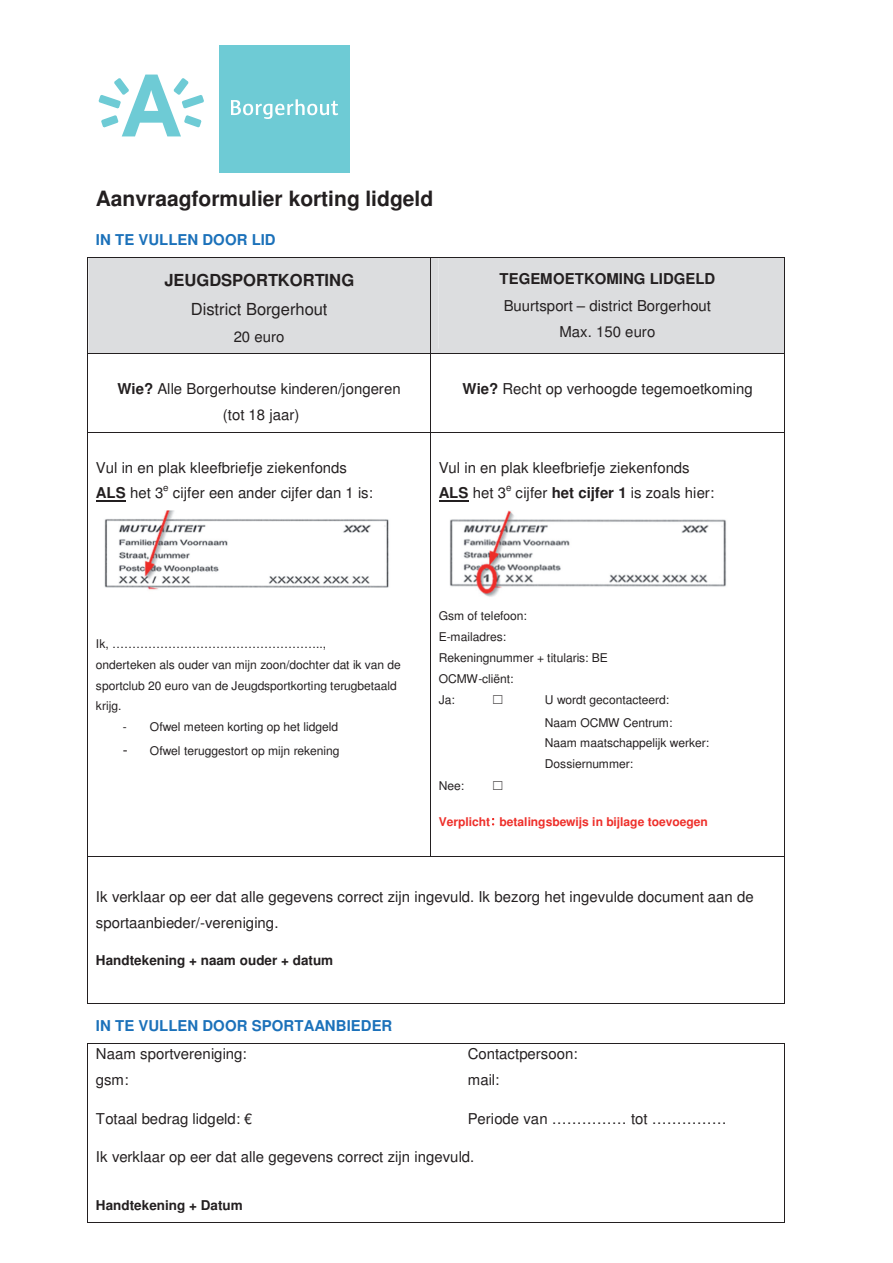
<style>
.page{position:relative;width:893px;height:1263px;background:#fff}
.page>*{position:absolute;margin:0;border:0;box-sizing:border-box;transform-origin:0 0}
.t1{font:700 21px "Helvetica";color:#231f20}
.t2{font:16.5px "Helvetica";color:#231f20}
.t3{font:700 16.5px "Helvetica";letter-spacing:-.005em;color:#231f20}
.t4{font:15px/26px "Helvetica";color:#231f20}
.t5{font:700 15px "Helvetica";letter-spacing:.005em;color:#1b71ba}
.t6{font:700 15px "Helvetica";color:#231f20}
.t7{font:700 13.5px "Helvetica";letter-spacing:.005em;color:#231f20}
.t8{font:12px/20.7px "Helvetica";letter-spacing:-.005em;color:#231f20}
.t9{font:700 12px "Helvetica";color:#ee2f2a}
.t10{font:12px "MS Gothic Win Char Set FFFF H";color:#231f20}
.t11{font:9.75px "Helvetica";color:#231f20}
.s1{font-weight:700}
.s2{font-size:15px}
.s3{font-family:"MS Gothic Win Char Set FFFF H";font-weight:400}
</style>
<div class="page">
<div style="left:88px;top:257px;width:697px;height:97px;background:#dcdddf"></div>
<hr style="left:88px;top:354px;width:1px;height:78px;background:#231f20">
<hr style="left:430px;top:354px;width:1px;height:78px;background:#231f20">
<hr style="left:784px;top:354px;width:1px;height:78px;background:#231f20">
<hr style="left:96px;top:500px;width:30px;height:1px;background:#231f20">
<hr style="left:439px;top:500px;width:30px;height:1px;background:#231f20">
<hr style="left:88px;top:432px;width:342px;height:1px;background:#231f20">
<hr style="left:431px;top:432px;width:353px;height:1px;background:#231f20">
<hr style="left:88px;top:433px;width:1px;height:423px;background:#231f20">
<hr style="left:430px;top:433px;width:1px;height:423px;background:#231f20">
<hr style="left:784px;top:433px;width:1px;height:423px;background:#231f20">
<hr style="left:88px;top:856px;width:696px;height:1px;background:#231f20">
<hr style="left:87px;top:857px;width:1px;height:31px;background:#231f20">
<hr style="left:784px;top:857px;width:1px;height:31px;background:#231f20">
<hr style="left:88px;top:1003px;width:696px;height:1px;background:#231f20">
<svg style="left:87px;top:888px;width:1px;height:116px"></svg>
<svg style="left:784px;top:888px;width:1px;height:116px"></svg>
<hr style="left:88px;top:1043px;width:696px;height:1px;background:#231f20">
<hr style="left:88px;top:1222px;width:696px;height:1px;background:#231f20">
<svg style="left:87px;top:1043px;width:1px;height:180px"></svg>
<svg style="left:784px;top:1043px;width:1px;height:180px"></svg>
<img style="left:104px;top:510px;width:285px;height:80px">
<img style="left:449px;top:510px;width:277px;height:87px">
<div style="left:219px;top:45px;width:131px;height:128px;background:#6ecbd5"></div>
<svg style="left:231px;top:99px;width:107px;height:20px"></svg>
<svg style="left:98px;top:75px;width:106px;height:61px"></svg>
<h1 class="t1" style="left:96px;top:190px;width:339px">Aanvraagformulier korting lidgeld</h1>
<p class="t5" style="left:96px;top:234px;width:181px">IN TE VULLEN DOOR LID</p>
<p class="t3" style="left:164px;top:274px;width:191px">JEUGDSPORTKORTING</p>
<p class="t2" style="left:191px;top:302px;width:138px">District Borgerhout</p>
<p class="t4" style="left:234px;top:325px;width:52px">20 euro</p>
<p class="t6" style="left:500px;top:273px;width:217px">TEGEMOETKOMING LIDGELD</p>
<p class="t4" style="left:504px;top:294px;width:209px;text-align:center">Buurtsport – district Borgerhout<br>Max. 150 euro</p>
<p class="t4" style="left:117px;top:377px;width:285px;text-align:center"><span class="s1">Wie?</span> Alle Borgerhoutse kinderen/jongeren (tot 18 jaar)</p>
<p class="t4" style="left:462px;top:377px;width:292px"><span class="s1">Wie?</span> Recht op verhoogde tegemoetkoming</p>
<p class="t4" style="left:96px;top:456px;width:252px;line-height:25.5px">Vul in en plak kleefbriefje ziekenfonds<br><span class="s1">ALS</span> het 3</p>
<p class="t4" style="left:439px;top:456px;width:252px;line-height:25.5px">Vul in en plak kleefbriefje ziekenfonds<br><span class="s1">ALS</span> het 3</p>
<p class="t11" style="left:163px;top:483px;width:7px">e</p>
<p class="t4" style="left:173px;top:481px;width:202px">cijfer een ander cijfer dan 1 is:</p>
<p class="t11" style="left:506px;top:483px;width:7px">e</p>
<p class="t4" style="left:516px;top:481px;width:200px">cijfer <span class="s1">het cijfer 1</span> is zoals hier:</p>
<p class="t8" style="left:96px;top:635px;width:306px">Ik, ……………………………………………..,<br>onderteken als ouder van mijn zoon/dochter dat ik van de sportclub 20 euro van de Jeugdsportkorting terugbetaald krijg.</p>
<p class="t8" style="left:123px;top:717px;width:217px">- Ofwel meteen korting op het lidgeld</p>
<p class="t8" style="left:123px;top:741px;width:218px"><span class="s2">-</span> Ofwel teruggestort op mijn rekening</p>
<p class="t8" style="left:439px;top:607px;width:171px">Gsm of telefoon:<br>E-mailadres:<br>Rekeningnummer + titularis: BE<br>OCMW-cliënt:<br>Ja:</p>
<p class="t10" style="left:492px;top:694px;width:14px">☐</p>
<p class="t8" style="left:545px;top:690px;width:129px;line-height:22.4px">U wordt gecontacteerd:<br>Naam OCMW Centrum:</p>
<p class="t8" style="left:545px;top:734px;width:166px">Naam maatschappelijk werker:<br>Dossiernummer:</p>
<p class="t8" style="left:439px;top:776px;width:27px">Nee:</p>
<p class="t10" style="left:492px;top:779px;width:14px">☐</p>
<p class="t9" style="left:439px;top:817px;width:270px">Verplicht<span class="s3">:</span> betalingsbewijs in bijlage toevoegen</p>
<p class="t4" style="left:96px;top:885px;width:659px">Ik verklaar op eer dat alle gegevens correct zijn ingevuld. Ik bezorg het ingevulde document aan de sportaanbieder/-vereniging.</p>
<p class="t7" style="left:96px;top:955px;width:239px">Handtekening + naam ouder + datum</p>
<p class="t5" style="left:96px;top:1019px;width:298px">IN TE VULLEN DOOR SPORTAANBIEDER</p>
<p class="t4" style="left:96px;top:1042px;width:152px">Naam sportvereniging:</p>
<p class="t4" style="left:468px;top:1042px;width:111px">Contactpersoon:</p>
<p class="t4" style="left:96px;top:1068px;width:34px">gsm:</p>
<p class="t4" style="left:468px;top:1068px;width:33px">mail:</p>
<p class="t4" style="left:96px;top:1107px;width:158px">Totaal bedrag lidgeld: €</p>
<p class="t4" style="left:468px;top:1107px;width:261px">Periode van …………… tot ……………</p>
<p class="t4" style="left:96px;top:1145px;width:380px">Ik verklaar op eer dat alle gegevens correct zijn ingevuld.</p>
<p class="t7" style="left:96px;top:1200px;width:148px">Handtekening + Datum</p>
</div>
